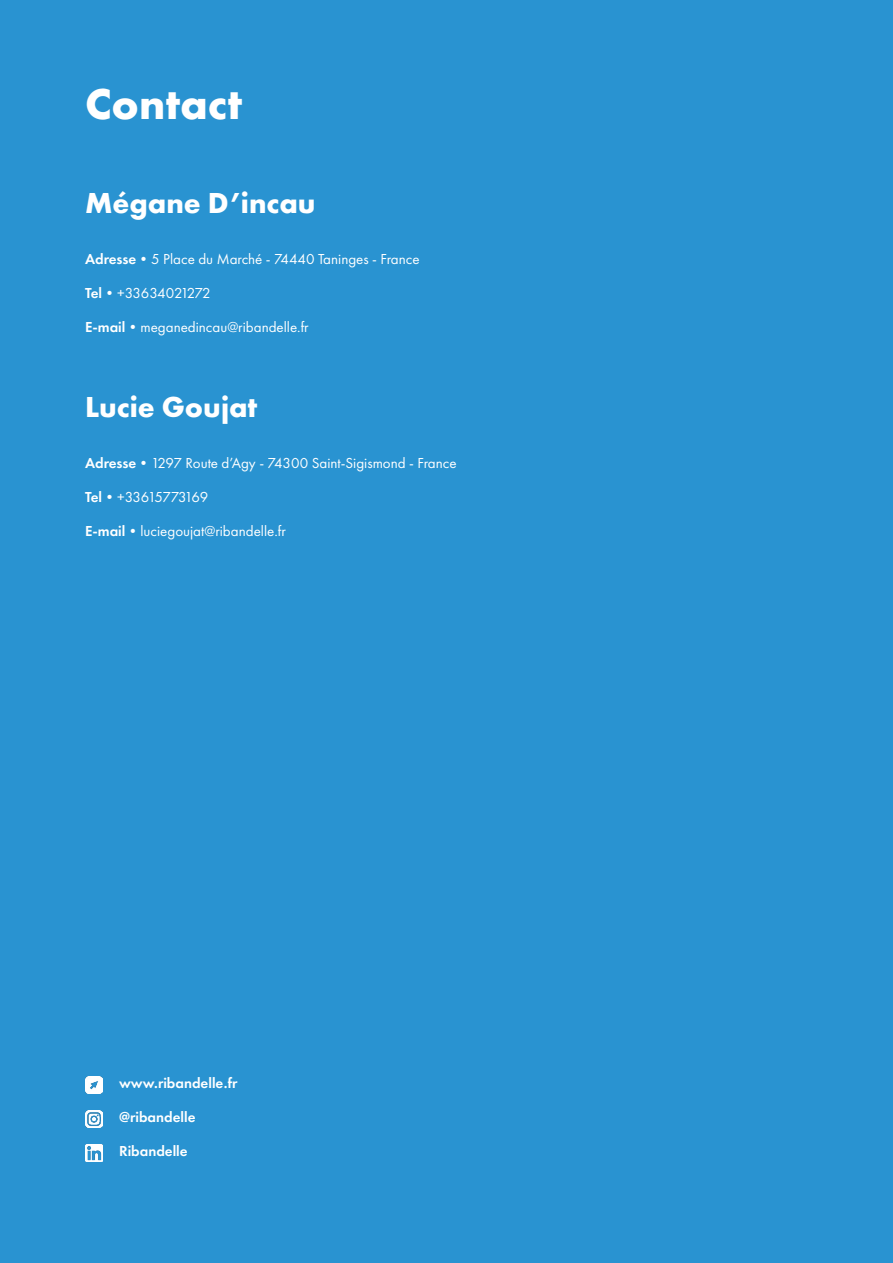
<style>
.page{position:relative;width:893px;height:1263px;background:#fff}
.page>*{position:absolute;margin:0;border:0;box-sizing:border-box;transform-origin:0 0}
.t1{font:700 45px "Futura PT";color:#fff}
.t2{font:700 30px "Futura PT";color:#fff}
.t3{font:15px "Futura PT";color:#fff}
.t4{font:600 15px "Futura PT";color:#fff}
.t5{font:15px "Futura PT";letter-spacing:-.05em;color:#fff}
.t6{font:15px "Futura PT";letter-spacing:-.065em;color:#fff}
.s1{font-weight:600}
</style>
<div class="page">
<div style="left:0;top:0;width:893px;height:1262px;background:#2993d1"></div>
<img style="left:85px;top:1111px;width:17px;height:17px">
<img style="left:85px;top:1145px;width:17px;height:17px">
<img style="left:85px;top:1077px;width:17px;height:17px">
<h1 class="t1" style="left:85px;top:75px;width:159px">Contact</h1>
<h2 class="t2" style="left:85px;top:184px;width:232px">Mégane D’incau</h2>
<p class="t3" style="left:85px;top:250px;width:336px"><span class="s1">Adresse</span>•5 Place du Marché - 74440 Taninges - France</p>
<p class="t5" style="left:85px;top:284px;width:127px"><span class="s1">Tel</span>•+33634021272</p>
<p class="t3" style="left:85px;top:318px;width:225px"><span class="s1">E-mail</span>•meganedincau@ribandelle.fr</p>
<h2 class="t2" style="left:85px;top:388px;width:174px">Lucie Goujat</h2>
<p class="t3" style="left:85px;top:454px;width:373px"><span class="s1">Adresse</span>•1297 Route d’Agy - 74300 Saint-Sigismond - France</p>
<p class="t6" style="left:85px;top:488px;width:125px"><span class="s1">Tel</span>•+33615773169</p>
<p class="t3" style="left:85px;top:522px;width:202px"><span class="s1">E-mail</span>•luciegoujat@ribandelle.fr</p>
<p class="t4" style="left:119px;top:1074px;width:120px">www.ribandelle.fr</p>
<p class="t4" style="left:119px;top:1108px;width:78px">@ribandelle</p>
<p class="t4" style="left:119px;top:1142px;width:70px">Ribandelle</p>
</div>
